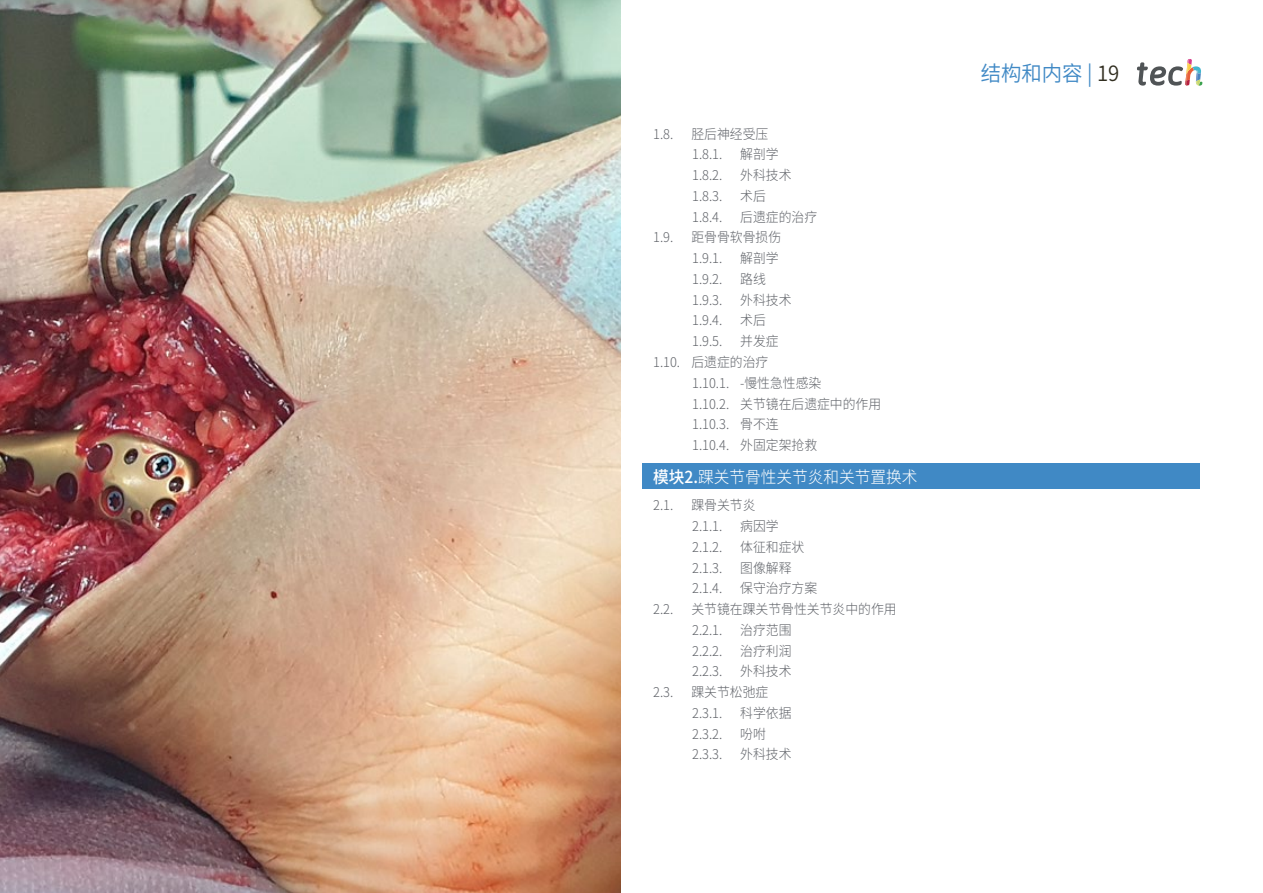
<style>
.page{position:relative;width:1263px;height:893px;background:#fff}
.page>*{position:absolute;margin:0;border:0;box-sizing:border-box;transform-origin:0 0}
.t1{font:21px "Source Han Sans CN";color:#4089c5}
.t2{font:300 16.5px "Source Han Sans CN";color:#fff;scale:.95 1}
.t3{font:300 13.5px/20.7px "Source Han Sans CN";color:#61646a;scale:.95 1}
.s1{font-weight:500}
.s2{color:#312e20}
</style>
<div class="page">
<svg style="left:1137px;top:59px;width:65px;height:27px"></svg>
<img style="left:0;top:0;width:621px;height:893px">
<div style="left:642px;top:464px;width:557px;height:25px;background:#4089c5"></div>
<p class="t3" style="left:653px;top:124px;width:23px">1.8.</p>
<p class="t3" style="left:691px;top:124px;width:83px">胫后神经受压<br>1.8.1.</p>
<p class="t3" style="left:740px;top:144px;width:42px">解剖学</p>
<p class="t3" style="left:692px;top:165px;width:33px">1.8.2.</p>
<p class="t3" style="left:740px;top:165px;width:55px">外科技术</p>
<p class="t3" style="left:692px;top:186px;width:33px">1.8.3.</p>
<p class="t3" style="left:740px;top:186px;width:29px">术后</p>
<p class="t3" style="left:692px;top:207px;width:33px">1.8.4.</p>
<p class="t3" style="left:740px;top:207px;width:83px">后遗症的治疗</p>
<p class="t3" style="left:653px;top:227px;width:23px">1.9.</p>
<p class="t3" style="left:691px;top:227px;width:96px">距骨骨软骨损伤<br>1.9.1.</p>
<p class="t3" style="left:740px;top:248px;width:42px">解剖学</p>
<p class="t3" style="left:692px;top:269px;width:33px">1.9.2.</p>
<p class="t3" style="left:740px;top:269px;width:29px">路线</p>
<p class="t3" style="left:692px;top:290px;width:33px">1.9.3.</p>
<p class="t3" style="left:740px;top:290px;width:55px">外科技术</p>
<p class="t3" style="left:692px;top:310px;width:33px">1.9.4.</p>
<p class="t3" style="left:740px;top:310px;width:29px">术后</p>
<p class="t3" style="left:692px;top:331px;width:33px">1.9.5.</p>
<p class="t3" style="left:740px;top:331px;width:42px">并发症</p>
<p class="t3" style="left:653px;top:352px;width:123px">1.10. 后遗症的治疗</p>
<p class="t3" style="left:692px;top:373px;width:138px">1.10.1. -慢性急性感染</p>
<p class="t3" style="left:692px;top:393px;width:201px">1.10.2. 关节镜在后遗症中的作用</p>
<p class="t3" style="left:692px;top:414px;width:93px">1.10.3. 骨不连</p>
<p class="t3" style="left:692px;top:435px;width:133px">1.10.4. 外固定架抢救</p>
<p class="t2" style="left:653px;top:468px;width:280px"><span class="s1">模块2.</span>踝关节骨性关节炎和关节置换术</p>
<p class="t3" style="left:653px;top:495px;width:23px">2.1.</p>
<p class="t3" style="left:691px;top:495px;width:69px">踝骨关节炎<br>2.1.1.</p>
<p class="t3" style="left:740px;top:516px;width:42px">病因学</p>
<p class="t3" style="left:692px;top:537px;width:33px">2.1.2.</p>
<p class="t3" style="left:740px;top:537px;width:69px">体征和症状</p>
<p class="t3" style="left:692px;top:557px;width:33px">2.1.3.</p>
<p class="t3" style="left:740px;top:557px;width:55px">图像解释</p>
<p class="t3" style="left:692px;top:578px;width:33px">2.1.4.</p>
<p class="t3" style="left:740px;top:578px;width:83px">保守治疗方案</p>
<p class="t3" style="left:653px;top:599px;width:23px">2.2.</p>
<p class="t3" style="left:691px;top:599px;width:217px">关节镜在踝关节骨性关节炎中的作用<br>2.2.1.</p>
<p class="t3" style="left:740px;top:620px;width:55px">治疗范围</p>
<p class="t3" style="left:692px;top:640px;width:33px">2.2.2.</p>
<p class="t3" style="left:740px;top:640px;width:55px">治疗利润</p>
<p class="t3" style="left:692px;top:661px;width:33px">2.2.3.</p>
<p class="t3" style="left:740px;top:661px;width:55px">外科技术</p>
<p class="t3" style="left:653px;top:682px;width:23px">2.3.</p>
<p class="t3" style="left:691px;top:682px;width:83px">踝关节松弛症<br>2.3.1.</p>
<p class="t3" style="left:740px;top:703px;width:55px">科学依据</p>
<p class="t3" style="left:692px;top:723px;width:33px">2.3.2.</p>
<p class="t3" style="left:740px;top:723px;width:29px">吩咐</p>
<p class="t3" style="left:692px;top:744px;width:33px">2.3.3.</p>
<p class="t3" style="left:740px;top:744px;width:55px">外科技术</p>
<h1 class="t1" style="left:981px;top:61px;width:140px">结构和内容 | <span class="s2">19</span></h1>
</div>
